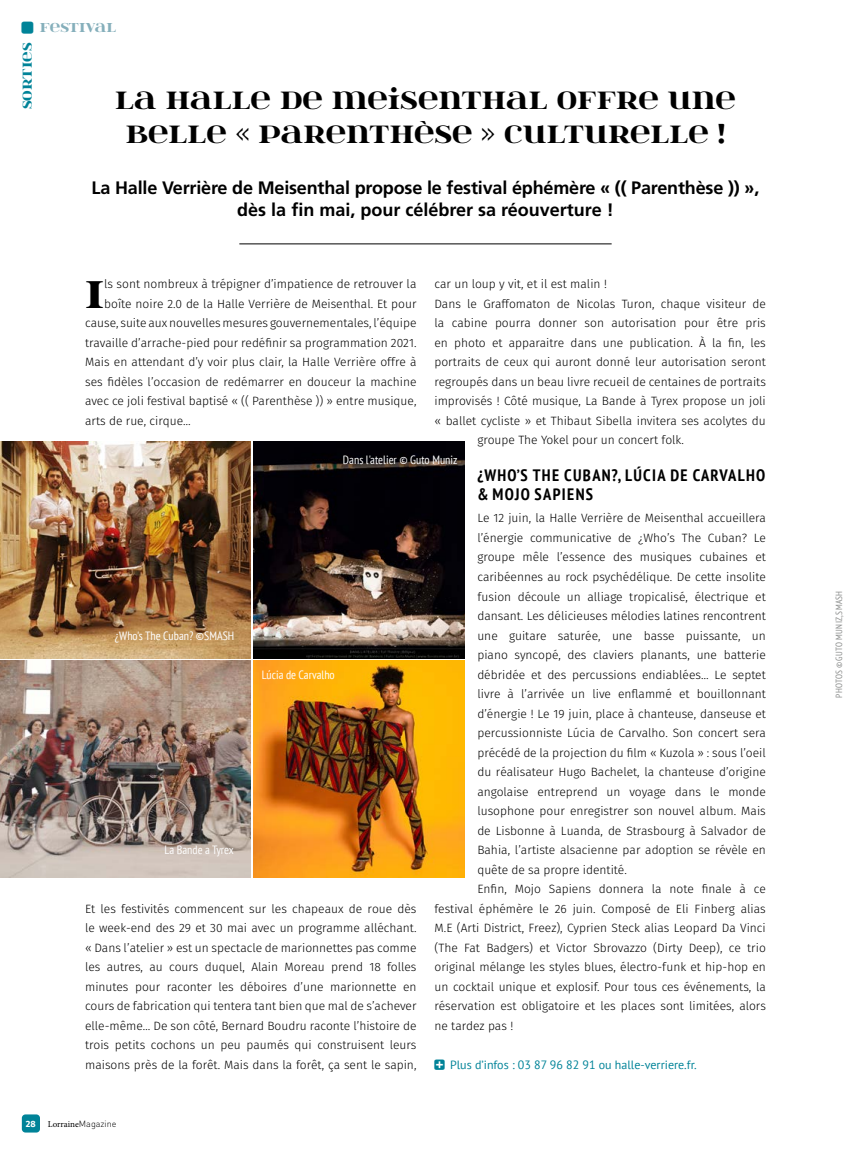
<style>
.page{position:relative;width:851px;height:1149px;background:#fff}
.page>*{position:absolute;margin:0;border:0;box-sizing:border-box;transform-origin:0 0}
.t1{font:43.95px "itsadzoke";color:#000}
.t2{font:28.5px/34.2px "itsadzoke";color:#000;text-align:center}
.t3{font:700 18px/21.6px "Frutiger LT Std";letter-spacing:-.01em;color:#000;text-align:center}
.t4{font:700 condensed 16.5px/19.5px "PT Sans";letter-spacing:.08em;color:#000}
.t5{font:14.7px "itsadzoke";color:#85afbb}
.t6{font:14.7px "itsadzoke";color:#008398}
.t7{font:300 12px/19.5px "Fira Sans";color:#000;text-align:justify}
.t8{font:condensed 12px "PT Sans";color:#fff}
.t9{font:12px "PT Sans";color:#008398}
.t10{font:condensed 9px "PT Sans";letter-spacing:.04em;color:#878988}
.t11{font:9px "Minion Pro";color:#000}
.t12{font:700 9px "Fira Sans";color:#fff}
.s1{font-family:"Button Bonus Circle Negative";color:#008398}
.s2{font-family:"DIN Pro";font-weight:300}
</style>
<div class="page">
<div style="left:22px;top:1114px;width:18px;height:18px;background:#008398;border-radius:4px"></div>
<hr style="left:850px;top:0;width:1px;height:1148px;background:#0c66ad">
<img style="left:0;top:660px;width:251px;height:217px">
<img style="left:0;top:441px;width:251px;height:216px">
<hr style="left:239px;top:243px;width:372px;height:1px;background:#000">
<img style="left:254px;top:441px;width:210px;height:216px">
<img style="left:254px;top:660px;width:210px;height:217px">
<p class="t5" style="left:20px;top:18px;width:97px"><span class="s1">±</span> FESTIVAL</p>
<p class="t6" style="left:17px;top:109px;width:68px;rotate:-90deg">SORTIES</p>
<h2 class="t2" style="left:115px;top:81px;width:622px">LA HALLE DE MEISENTHAL OFFRE UNE<br>BELLE « PARENTHÈSE » CULTURELLE !</h2>
<h3 class="t3" style="left:92px;top:177px;width:669px">La Halle Verrière de Meisenthal propose le festival éphémère « (( Parenthèse )) », dès la fin mai, pour célébrer sa réouverture !</h3>
<h1 class="t1" style="left:85px;top:264px;width:21px">I</h1>
<p class="t7" style="left:104px;top:275px;width:314px">ls sont nombreux à trépigner d’impatience de retrouver la</p>
<p class="t7" style="left:434px;top:275px;width:174px">car un loup y vit, et il est malin !</p>
<p class="t7" style="left:434px;top:294px;width:333px">Dans le Graffomaton de Nicolas Turon, chaque visiteur de</p>
<p class="t7" style="left:434px;top:314px;width:333px">la cabine pourra donner son autorisation pour être pris</p>
<p class="t7" style="left:434px;top:333px;width:333px">en photo et apparaitre dans une publication. À la fin, les</p>
<p class="t7" style="left:434px;top:353px;width:333px">portraits de ceux qui auront donné leur autorisation seront</p>
<p class="t7" style="left:434px;top:372px;width:333px">regroupés dans un beau livre recueil de centaines de portraits</p>
<p class="t7" style="left:434px;top:392px;width:333px">improvisés ! Côté musique, La Bande à Tyrex propose un joli</p>
<p class="t7" style="left:434px;top:411px;width:333px">« ballet cycliste » et Thibaut Sibella invitera ses acolytes du</p>
<p class="t7" style="left:477px;top:431px;width:208px">groupe The Yokel pour un concert folk.</p>
<h3 class="t4" style="left:477px;top:465px;width:289px">¿WHO’S THE CUBAN?, LÚCIA DE CARVALHO &amp; MOJO SAPIENS</h3>
<p class="t7" style="left:477px;top:509px;width:290px">Le 12 juin, la Halle Verrière de Meisenthal accueillera</p>
<p class="t7" style="left:477px;top:528px;width:290px">l’énergie communicative de ¿Who’s The Cuban? Le</p>
<p class="t7" style="left:477px;top:548px;width:290px">groupe mêle l’essence des musiques cubaines et</p>
<p class="t7" style="left:477px;top:567px;width:290px">caribéennes au rock psychédélique. De cette insolite</p>
<p class="t7" style="left:477px;top:587px;width:290px">fusion découle un alliage tropicalisé, électrique et</p>
<p class="t7" style="left:477px;top:606px;width:290px">dansant. Les délicieuses mélodies latines rencontrent</p>
<p class="t7" style="left:477px;top:626px;width:290px">une guitare saturée, une basse puissante, un</p>
<p class="t7" style="left:477px;top:645px;width:290px">piano syncopé, des claviers planants, une batterie</p>
<p class="t7" style="left:477px;top:665px;width:290px">débridée et des percussions endiablées… Le septet</p>
<p class="t7" style="left:477px;top:684px;width:290px">livre à l’arrivée un live enflammé et bouillonnant</p>
<p class="t7" style="left:477px;top:704px;width:290px">d’énergie ! Le 19 juin, place à chanteuse, danseuse et</p>
<p class="t7" style="left:477px;top:723px;width:290px">percussionniste Lúcia de Carvalho. Son concert sera</p>
<p class="t7" style="left:477px;top:743px;width:290px">précédé de la projection du film « Kuzola » : sous l’oeil</p>
<p class="t7" style="left:477px;top:762px;width:290px">du réalisateur Hugo Bachelet, la chanteuse d’origine</p>
<p class="t7" style="left:477px;top:782px;width:290px">angolaise entreprend un voyage dans le monde</p>
<p class="t7" style="left:477px;top:801px;width:290px">lusophone pour enregistrer son nouvel album. Mais</p>
<p class="t7" style="left:477px;top:821px;width:290px">de Lisbonne à Luanda, de Strasbourg à Salvador de</p>
<p class="t7" style="left:477px;top:840px;width:290px">Bahia, l’artiste alsacienne par adoption se révèle en</p>
<p class="t7" style="left:477px;top:860px;width:151px">quête de sa propre identité.</p>
<p class="t7" style="left:477px;top:879px;width:290px">Enfin, Mojo Sapiens donnera la note finale à ce</p>
<p class="t7" style="left:434px;top:899px;width:333px">festival éphémère le 26 juin. Composé de Eli Finberg alias</p>
<p class="t7" style="left:434px;top:918px;width:333px">M.E (Arti District, Freez), Cyprien Steck alias Leopard Da Vinci</p>
<p class="t7" style="left:434px;top:938px;width:333px">(The Fat Badgers) et Victor Sbrovazzo (Dirty Deep), ce trio</p>
<p class="t7" style="left:434px;top:957px;width:333px">original mélange les styles blues, électro-funk et hip-hop en</p>
<p class="t7" style="left:434px;top:977px;width:333px">un cocktail unique et explosif. Pour tous ces événements, la</p>
<p class="t7" style="left:434px;top:996px;width:333px">réservation est obligatoire et les places sont limitées, alors</p>
<p class="t7" style="left:434px;top:1016px;width:80px">ne tardez pas !</p>
<p class="t9" style="left:434px;top:1056px;width:263px">☑ Plus d’infos : 03 87 96 82 91 ou halle-verriere.fr.</p>
<p class="t7" style="left:104px;top:294px;width:314px">boîte noire 2.0 de la Halle Verrière de Meisenthal. Et pour</p>
<p class="t7" style="left:85px;top:314px;width:333px">cause, suite aux nouvelles mesures gouvernementales, l’équipe</p>
<p class="t7" style="left:85px;top:333px;width:333px">travaille d’arrache-pied pour redéfinir sa programmation 2021.</p>
<p class="t7" style="left:85px;top:353px;width:333px">Mais en attendant d’y voir plus clair, la Halle Verrière offre à</p>
<p class="t7" style="left:85px;top:372px;width:333px">ses fidèles l’occasion de redémarrer en douceur la machine</p>
<p class="t7" style="left:85px;top:392px;width:333px">avec ce joli festival baptisé « (( Parenthèse )) » entre musique,</p>
<p class="t7" style="left:85px;top:411px;width:107px">arts de rue, cirque…</p>
<p class="t8" style="left:343px;top:452px;width:116px">Dans l'atelier © Guto Muniz</p>
<p class="t8" style="left:115px;top:627px;width:121px">¿Who's The Cuban? ©SMASH</p>
<p class="t8" style="left:261px;top:666px;width:75px">Lúcia de Carvalho</p>
<p class="t8" style="left:165px;top:842px;width:71px">La Bande a Tyrex</p>
<p class="t7" style="left:85px;top:899px;width:333px">Et les festivités commencent sur les chapeaux de roue dès le week-end des 29 et 30 mai avec un programme alléchant. « Dans l’atelier » est un spectacle de marionnettes pas comme les autres, au cours duquel, Alain Moreau prend 18 folles minutes pour raconter les déboires d’une marionnette en cours de fabrication qui tentera tant bien que mal de s’achever elle-même… De son côté, Bernard Boudru raconte l’histoire de trois petits cochons un peu paumés qui construisent leurs maisons près de la forêt. Mais dans la forêt, ça sent le sapin,</p>
<p class="t12" style="left:26px;top:1117px;width:11px">28</p>
<p class="t11" style="left:48px;top:1117px;width:70px">Lorraine<span class="s2">Magazine</span></p>
<p class="t10" style="left:832px;top:697px;width:108px;rotate:-90deg">PHOTOS © GUTO MUNIZ, SMASH</p>
</div>
